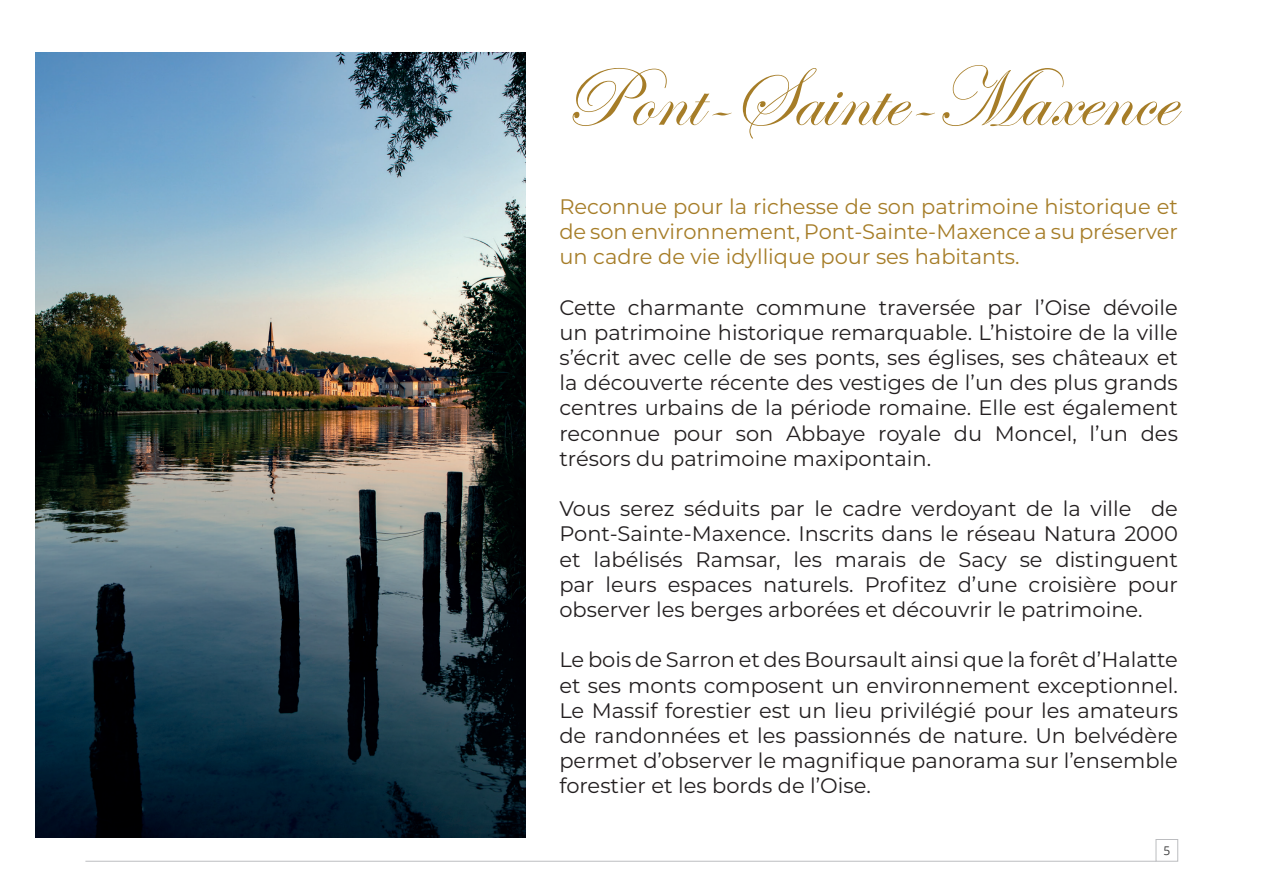
<style>
.page{position:relative;width:1263px;height:893px;background:#fff}
.page>*{position:absolute;margin:0;border:0;box-sizing:border-box;transform-origin:0 0}
.t1{font:85.5px "Edwardian Script ITC";color:#a67d28}
.t2{font:21px/25.2px "Montserrat";color:#231f20;text-align:justify}
.t3{font:21px/25.2px "Montserrat";color:#a67d28;text-align:justify}
.t4{font:12px "Open Sans";color:#3e3e3f}
</style>
<div class="page">
<img style="left:35px;top:52px;width:490px;height:785px">
<hr style="left:85px;top:861px;width:1071px;height:1px;background:#bcbdc0">
<div style="left:1156px;top:839px;width:22px;height:22px;border:1px solid #bcbdc0"></div>
<h1 class="t1" style="left:563px;top:51px;width:613px">Pont-Sainte-Maxence</h1>
<p class="t3" style="left:559px;top:193px;width:620px">Reconnue pour la richesse de son patrimoine historique et de son environnement, Pont-Sainte-Maxence a su préserver un cadre de vie idyllique pour ses habitants.</p>
<p class="t2" style="left:559px;top:294px;width:620px">Cette charmante commune traversée par l’Oise dévoile un patrimoine historique remarquable. L’histoire de la ville s’écrit avec celle de ses ponts, ses églises, ses châteaux et la découverte récente des vestiges de l’un des plus grands centres urbains de la période romaine. Elle est également reconnue pour son Abbaye royale du Moncel, l’un des trésors du patrimoine maxipontain.</p>
<p class="t2" style="left:559px;top:495px;width:620px">Vous serez séduits par le cadre verdoyant de la ville de Pont-Sainte-Maxence. Inscrits dans le réseau Natura 2000 et labélisés Ramsar, les marais de Sacy se distinguent par leurs espaces naturels. Profitez d’une croisière pour observer les berges arborées et découvrir le patrimoine.</p>
<p class="t2" style="left:559px;top:647px;width:620px">Le bois de Sarron et des Boursault ainsi que la forêt d’Halatte et ses monts composent un environnement exceptionnel.<br>Le Massif forestier est un lieu privilégié pour les amateurs de randonnées et les passionnés de nature. Un belvédère permet d’observer le magnifique panorama sur l’ensemble forestier et les bords de l’Oise.</p>
<p class="t4" style="left:1163px;top:842px;width:8px">5</p>
</div>
